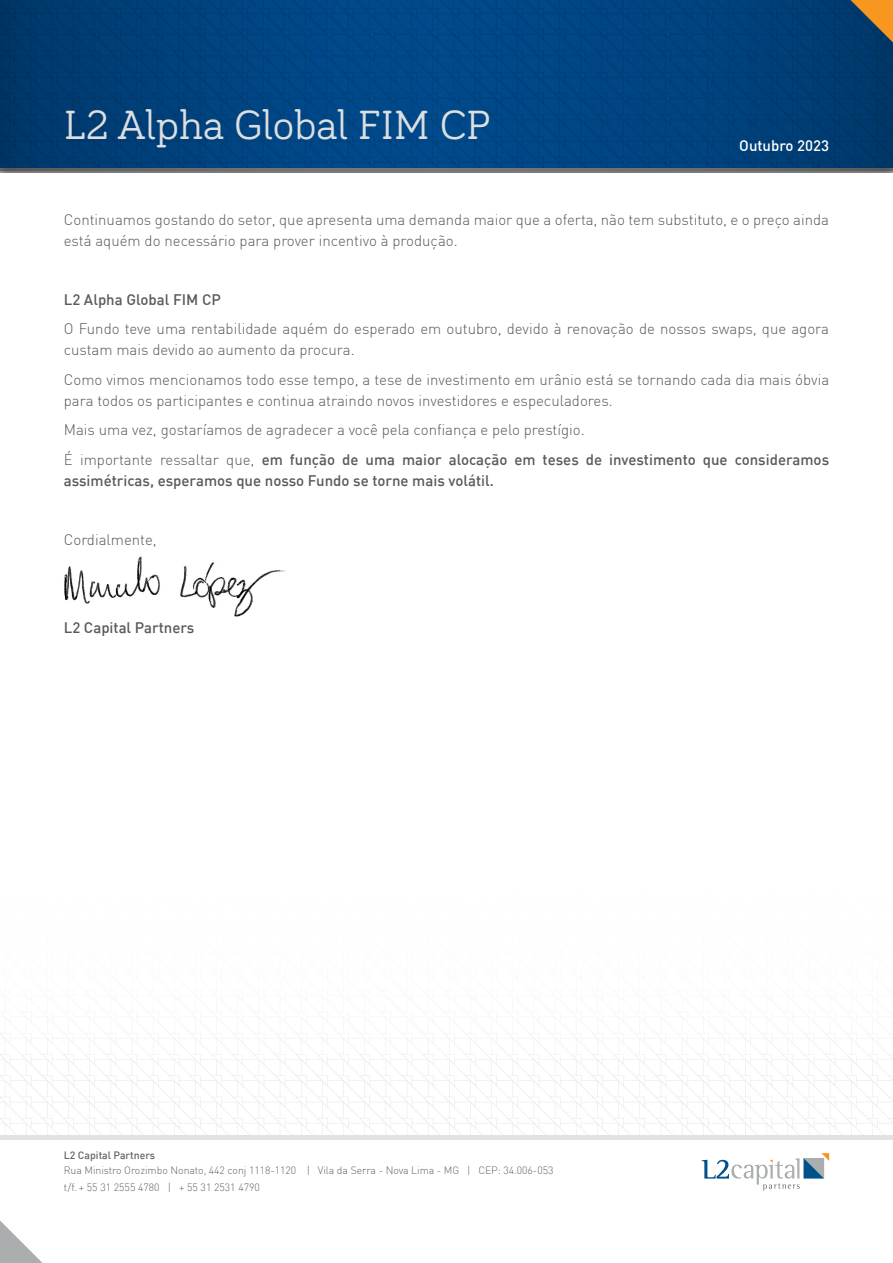
<style>
.page{position:relative;width:893px;height:1263px;background:#fff}
.page>*{position:absolute;margin:0;border:0;box-sizing:border-box;transform-origin:0 0}
.t1{font:42px "Bariol Serif";color:#dddedf}
.t2{font:300 15px/21px "DIN";color:#58595b}
.t3{font:300 15px/21px "DIN";color:#585a5b}
.t4{font:500 15px "DIN";color:#58595b}
.t5{font:500 15px "DIN";color:#585a5b}
.t6{font:500 15px "DIN";color:#fff}
.t7{font:300 10.5px/16.5px "DIN";letter-spacing:-.005em;color:#636466}
.t8{font:500 10.5px "DIN";color:#636466}
.s1{font-weight:500}
</style>
<div class="page">
<div style="left:0;top:165px;width:893px;height:8px;background:#fff;opacity:.75"></div>
<svg style="left:0;top:0;width:893px;height:170px;background:#01427c"></svg>
<svg style="left:850px;top:0;width:43px;height:43px;background:#796645"></svg>
<svg style="left:0;top:1220px;width:43px;height:43px"></svg>
<img style="left:0;top:1016px;width:893px;height:119px">
<div style="left:0;top:1135px;width:893px;height:5px;background:#e1e2e3"></div>
<svg style="left:702px;top:1153px;width:127px;height:37px"></svg>
<img style="left:64px;top:556px;width:221px;height:61px">
<h1 class="t1" style="left:64px;top:96px;width:428px">L2 Alpha Global FIM CP</h1>
<p class="t6" style="left:739px;top:136px;width:91px">Outubro 2023</p>
<p class="t3" style="left:64px;top:209px;width:767px">Continuamos gostando do setor, que apresenta uma demanda maior que a oferta, não tem substituto, e o preço ainda está aquém do necessário para prover incentivo à produção.</p>
<p class="t5" style="left:64px;top:290px;width:159px">L2 Alpha Global FIM CP</p>
<p class="t2" style="left:64px;top:318px;width:767px">O Fundo teve uma rentabilidade aquém do esperado em outubro, devido à renovação de nossos swaps, que agora custam mais devido ao aumento da procura.</p>
<p class="t2" style="left:64px;top:369px;width:767px">Como vimos mencionamos todo esse tempo, a tese de investimento em urânio está se tornando cada dia mais óbvia para todos os participantes e continua atraindo novos investidores e especuladores.</p>
<p class="t2" style="left:64px;top:415px;width:767px;line-height:29.5px">Mais uma vez, gostaríamos de agradecer a você pela confiança e pelo prestígio.<br>É importante ressaltar que, <span class="s1">em função de uma maior alocação em teses de investimento que consideramos</span></p>
<p class="t4" style="left:64px;top:471px;width:432px">assimétricas, esperamos que nosso Fundo se torne mais volátil.</p>
<p class="t2" style="left:64px;top:529px;width:94px">Cordialmente,</p>
<p class="t4" style="left:64px;top:618px;width:132px">L2 Capital Partners</p>
<p class="t8" style="left:64px;top:1149px;width:93px">L2 Capital Partners</p>
<p class="t7" style="left:64px;top:1162px;width:491px">Rua Ministro Orozimbo Nonato, 442 conj 1118-1120 | Vila da Serra - Nova Lima - MG | CEP: 34.006-053 t/f. + 55 31 2555 4780 | + 55 31 2531 4790</p>
</div>
